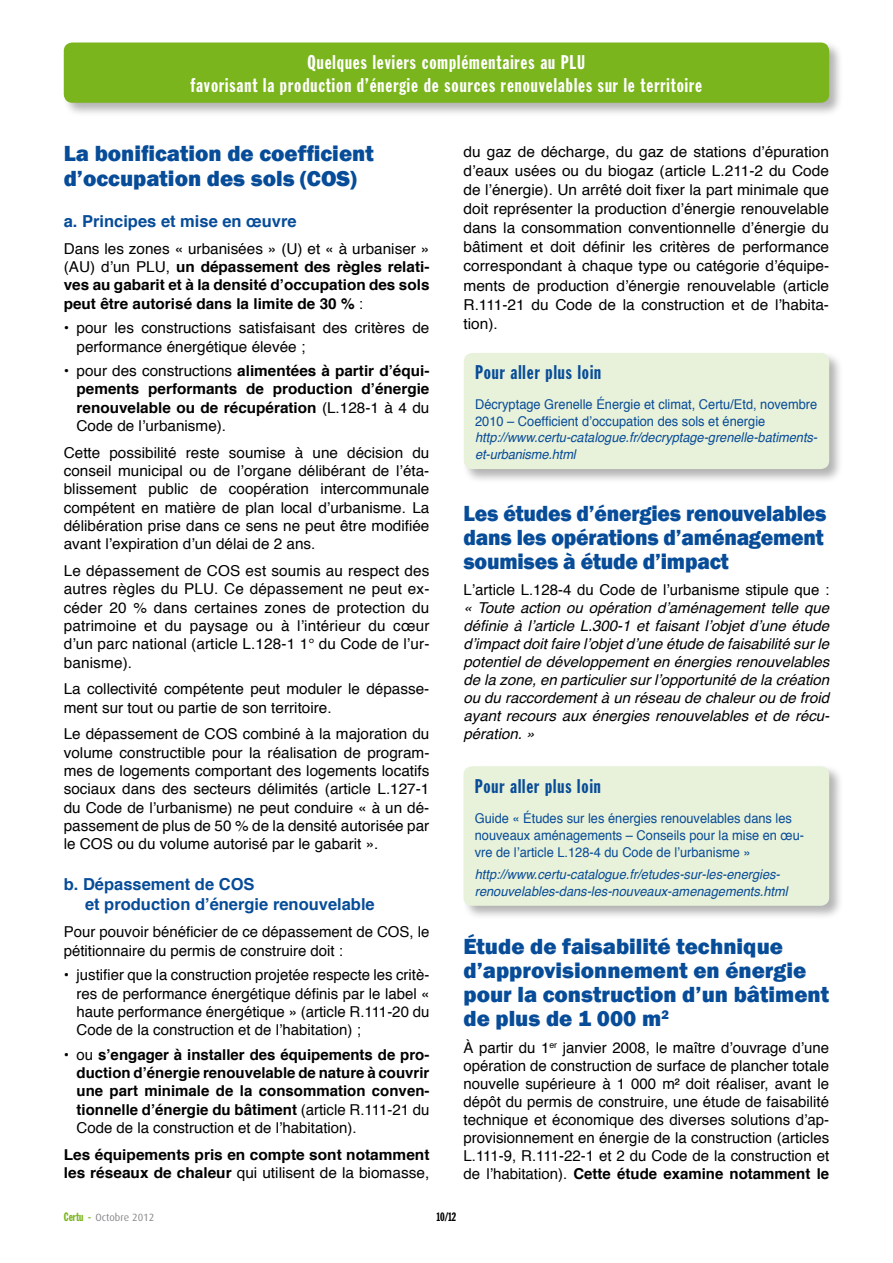
<style>
.page{position:relative;width:893px;height:1263px;background:#fff}
.page>*{position:absolute;margin:0;border:0;box-sizing:border-box;transform-origin:0 0}
.t1{font:800 22.5px/24px "Franklin Gothic";color:#074c98}
.t2{font:800 22.5px/24px "Franklin Gothic";color:#074c98;text-align:justify;scale:.95 1}
.t3{font:19.5px/23.4px "Franklin Gothic Extra Cond";letter-spacing:.05em;color:#fff;text-align:center}
.t4{font:19.5px "Franklin Gothic Extra Cond";letter-spacing:.05em;color:#074c98}
.t5{font:700 16.5px/20.1px "Helvetica";color:#074c98}
.t6{font:15px/18.3px "Helvetica";color:#000;text-align:justify}
.t7{font:700 15px/18.3px "Helvetica";color:#000;text-align:justify}
.t8{font:italic 15px/18px "Helvetica";color:#000;text-align:justify}
.t9{font:13.5px/17.2px "Helvetica";color:#074c98;scale:.95 1}
.t10{font:italic 13.5px/17.2px "Helvetica";color:#074c98;scale:.95 1}
.t11{font:12px "Franklin Gothic Extra Cond";color:#000}
.t12{font:10.5px "Dax OT";color:#87888a}
.s1{font-weight:400}
.s2{font-weight:700}
.s3{font-family:"Franklin Gothic Extra Cond";font-size:12px;color:#7ab51d}
</style>
<div class="page">
<div style="left:461px;top:764px;width:382px;height:156px;background:#000;opacity:.3"></div>
<div style="left:463px;top:766px;width:366px;height:140px;background:#e8f1d9;border-radius:9px"></div>
<div style="left:462px;top:351px;width:381px;height:132px;background:#000;opacity:.3"></div>
<div style="left:464px;top:353px;width:365px;height:116px;background:#e8f1d9;border-radius:9px"></div>
<div style="left:62px;top:41px;width:782px;height:76px;background:#000;opacity:.3"></div>
<div style="left:64px;top:43px;width:765px;height:60px;background:#7ab51d;border-radius:9px"></div>
<h2 class="t3" style="left:191px;top:50px;width:513px">Quelques leviers complémentaires au PLU<br>favorisant la production d’énergie de sources renouvelables sur le territoire</h2>
<h1 class="t1" style="left:64px;top:142px;width:311px">La bonification de coefficient d’occupation des sols (COS)</h1>
<p class="t5" style="left:64px;top:211px;width:234px">a. Principes et mise en œuvre</p>
<p class="t7" style="left:64px;top:239px;width:367px"><span class="s1">Dans les zones « urbanisées » (U) et « à urbaniser » (AU) d’un PLU,</span> un dépassement des règles relati&shy;ves au gabarit et à la densité d’occupation des sols peut être autorisé dans la limite de 30 % <span class="s1">:</span></p>
<p class="t6" style="left:77px;top:319px;width:354px;text-indent:-13px">• pour les constructions satisfaisant des critères de performance énergétique élevée ;</p>
<p class="t7" style="left:77px;top:362px;width:354px;text-indent:-13px"><span class="s1">• pour des constructions</span> alimentées à partir d’équi&shy;pements performants de production d’énergie renouvelable ou de récupération <span class="s1">(L.128-1 à 4 du Code de l’urbanisme).</span></p>
<p class="t6" style="left:64px;top:444px;width:367px">Cette possibilité reste soumise à une décision du conseil municipal ou de l’organe délibérant de l’éta&shy;blissement public de coopération intercommunale compétent en matière de plan local d’urbanisme. La délibération prise dans ce sens ne peut être modifiée avant l’expiration d’un délai de 2 ans.</p>
<p class="t6" style="left:64px;top:562px;width:367px">Le dépassement de COS est soumis au respect des autres règles du PLU. Ce dépassement ne peut ex&shy;céder 20 % dans certaines zones de protection du patrimoine et du paysage ou à l’intérieur du cœur d’un parc national (article L.128-1 1° du Code de l’ur&shy;banisme).</p>
<p class="t6" style="left:64px;top:680px;width:367px">La collectivité compétente peut moduler le dépasse&shy;ment sur tout ou partie de son territoire.</p>
<p class="t6" style="left:64px;top:725px;width:367px">Le dépassement de COS combiné à la majoration du volume constructible pour la réalisation de program&shy;mes de logements comportant des logements locatifs sociaux dans des secteurs délimités (article L.127-1 du Code de l’urbanisme) ne peut conduire « à un dé&shy;passement de plus de 50 % de la densité autorisée par le COS ou du volume autorisé par le gabarit ».</p>
<p class="t5" style="left:85px;top:875px;width:291px;text-indent:-21px">b. Dépassement de COS<br>et production d’énergie renouvelable</p>
<p class="t6" style="left:64px;top:923px;width:367px">Pour pouvoir bénéficier de ce dépassement de COS, le pétitionnaire du permis de construire doit :</p>
<p class="t6" style="left:77px;top:966px;width:354px;text-indent:-13px">• justifier que la construction projetée respecte les critè&shy;res de performance énergétique définis par le label « haute performance énergétique » (article R.111-20 du Code de la construction et de l’habitation) ;</p>
<p class="t7" style="left:77px;top:1045px;width:354px;text-indent:-13px"><span class="s1">• ou</span> s’engager à installer des équipements de pro&shy;duction d’énergie renouvelable de nature à couvrir une part minimale de la consommation conven&shy;tionnelle d’énergie du bâtiment <span class="s1">(article R.111-21 du Code de la construction et de l’habitation).</span></p>
<p class="t7" style="left:64px;top:1145px;width:367px">Les équipements pris en compte sont notamment les réseaux de chaleur <span class="s1">qui utilisent de la biomasse,</span></p>
<p class="t6" style="left:463px;top:142px;width:367px;line-height:19px">du gaz de décharge, du gaz de stations d’épuration d’eaux usées ou du biogaz (article L.211-2 du Code de l’énergie). Un arrêté doit fixer la part minimale que doit représenter la production d’énergie renouvelable dans la consommation conventionnelle d’énergie du bâtiment et doit définir les critères de performance correspondant à chaque type ou catégorie d’équipe&shy;ments de production d’énergie renouvelable (article R.111-21 du Code de la construction et de l’habita&shy;tion).</p>
<h2 class="t4" style="left:475px;top:362px;width:128px">Pour aller plus loin</h2>
<p class="t9" style="left:475px;top:396px;width:362px;line-height:16.8px">Décryptage Grenelle Énergie et climat, Certu/Etd, novembre<br>2010 – Coefficient d’occupation des sols et énergie</p>
<p class="t10" style="left:475px;top:430px;width:362px;line-height:16.8px">http://www.certu-catalogue.fr/decryptage-grenelle-batiments&shy;et-urbanisme.html</p>
<h1 class="t2" style="left:463px;top:501px;width:384px">Les études d’énergies renouvelables dans les opérations d’aménagement soumises à étude d’impact</h1>
<p class="t6" style="left:463px;top:581px;width:367px">L’article L.128-4 du Code de l’urbanisme stipule que :</p>
<p class="t8" style="left:463px;top:599px;width:367px">« Toute action ou opération d’aménagement telle que définie à l’article L.300-1 et faisant l’objet d’une étude d’impact doit faire l’objet d’une étude de faisabilité sur le potentiel de développement en énergies renouvelables de la zone, en particulier sur l’opportunité de la création ou du raccordement à un réseau de chaleur ou de froid ayant recours aux énergies renouvelables et de récu&shy;pération. »</p>
<h2 class="t4" style="left:475px;top:775px;width:128px">Pour aller plus loin</h2>
<p class="t9" style="left:475px;top:810px;width:348px">Guide « Études sur les énergies renouvelables dans les nouveaux aménagements – Conseils pour la mise en œu&shy;vre de l’article L.128-4 du Code de l’urbanisme »</p>
<p class="t10" style="left:475px;top:866px;width:331px">http://www.certu-catalogue.fr/etudes-sur-les-energies&shy;renouvelables-dans-les-nouveaux-amenagements.html</p>
<h1 class="t1" style="left:463px;top:934px;width:367px">Étude de faisabilité technique d’approvisionnement en énergie pour la construction d’un bâtiment de plus de 1 000 m<sup>2</sup></h1>
<p class="t6" style="left:463px;top:1039px;width:367px">À partir du 1<sup>er</sup> janvier 2008, le maître d’ouvrage d’une opération de construction de surface de plancher totale nouvelle supérieure à 1 000 m² doit réaliser, avant le dépôt du permis de construire, une étude de faisabilité technique et économique des diverses solutions d’ap&shy;provisionnement en énergie de la construction (articles L.111-9, R.111-22-1 et 2 du Code de la construction et de l’habitation). <span class="s2">Cette étude examine notamment le</span></p>
<p class="t12" style="left:64px;top:1211px;width:92px"><span class="s3">Certu -</span> Octobre 2012</p>
<p class="t11" style="left:437px;top:1210px;width:21px">10/12</p>
</div>
